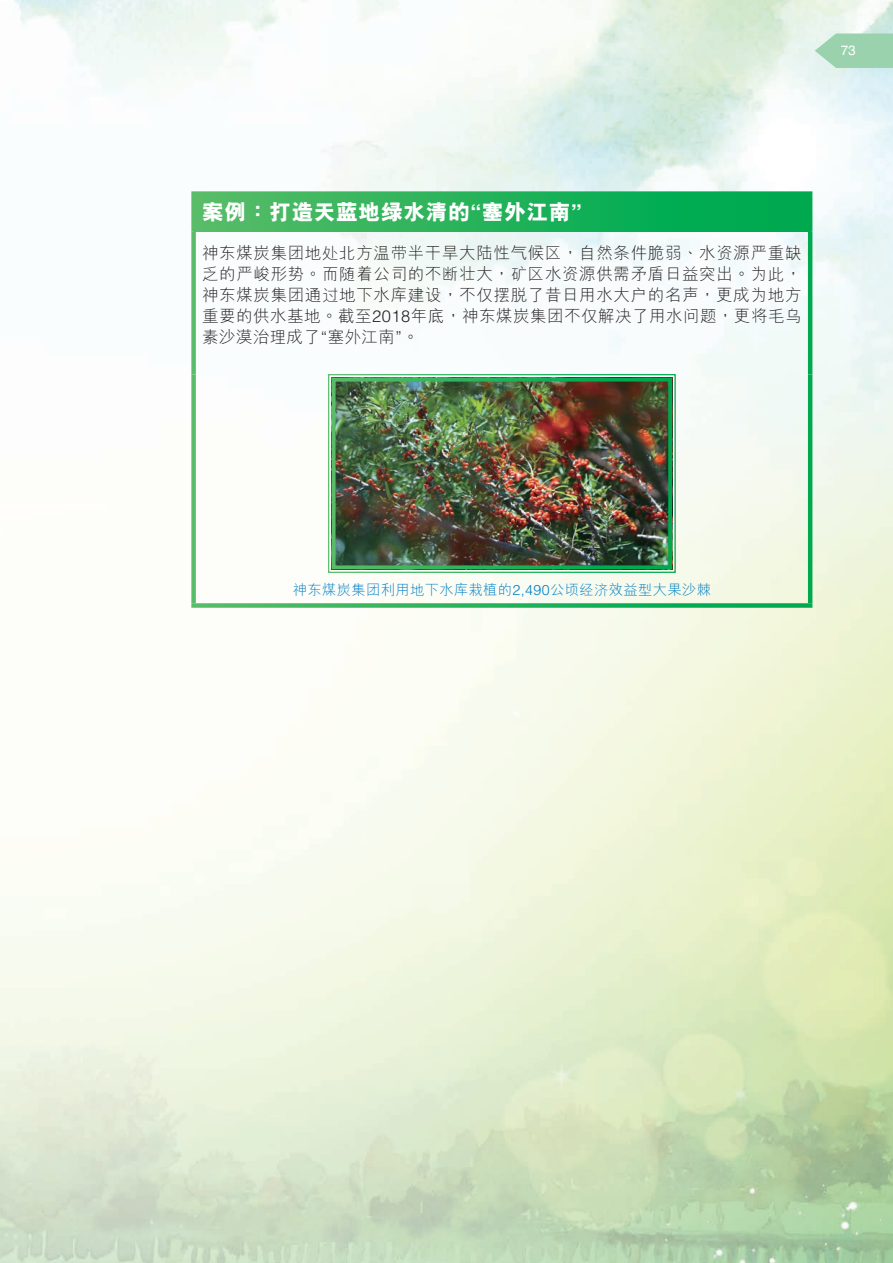
<style>
.page{position:relative;width:893px;height:1263px;background:#fff}
.page>*{position:absolute;margin:0;border:0;box-sizing:border-box;transform-origin:0 0}
.t1{font:800 21.75px "M Hei HKS";letter-spacing:.03em;color:#fff}
.t2{font:300 16.5px/21px "M Hei HKS";letter-spacing:.03em;color:#231f20;text-align:justify}
.t3{font:300 14.25px "M Hei HKS";letter-spacing:.03em;color:#007ec5}
.t4{font:13.5px "Helvetica LT Std";color:#fff}
.s1{font-family:"Helvetica LT Std";font-weight:700}
.s2{font-family:"Helvetica LT Std"}
</style>
<div class="page">
<img style="left:0;top:0;width:893px;height:1263px">
<svg style="left:815px;top:34px;width:78px;height:34px;background:#a4d6b6"></svg>
<div style="left:194px;top:194px;width:616px;height:37px;background:linear-gradient(to right,#56bc67,#00a84d)"></div>
<svg style="left:191px;top:191px;width:621px;height:5px;background:#32b665"></svg>
<div style="left:191px;top:196px;width:5px;height:35px;background:#59bc68"></div>
<hr style="left:808px;top:196px;width:4px;height:35px;background:#00a84e">
<div style="left:191px;top:231px;width:5px;height:143px;background:#59bc68"></div>
<hr style="left:808px;top:231px;width:4px;height:143px;background:#00a84e">
<div style="left:191px;top:374px;width:5px;height:229px;background:#59bc68"></div>
<hr style="left:808px;top:374px;width:4px;height:229px;background:#00a84e">
<svg style="left:191px;top:603px;width:621px;height:5px;background:#38b968"></svg>
<img style="left:327px;top:373px;width:349px;height:200px">
<p class="t4" style="left:841px;top:43px;width:17px">73</p>
<h1 class="t1" style="left:202px;top:197px;width:382px">案例：打造天藍地綠水清的<span class="s1">“</span>塞外江南<span class="s1">”</span></h1>
<p class="t2" style="left:202px;top:242px;width:601px">神東煤炭集團地處北方温帶半干旱大陸性氣候區，自然條件脆弱、水資源嚴重缺乏的嚴峻形勢。而隨着公司的不斷壯大，礦區水資源供需矛盾日益突出。為此，神東煤炭集團通過地下水庫建設，不僅擺脫了昔日用水大戶的名聲，更成為地方重要的供水基地。截至<span class="s2">2018</span>年底，神東煤炭集團不僅解決了用水問題，更將毛烏素沙漠治理成了<span class="s2">“</span>塞外江南<span class="s2">”</span>。</p>
<p class="t3" style="left:293px;top:580px;width:420px">神東煤炭集團利用地下水庫栽植的<span class="s2">2,490</span>公頃經濟效益型大果沙棘</p>
</div>
